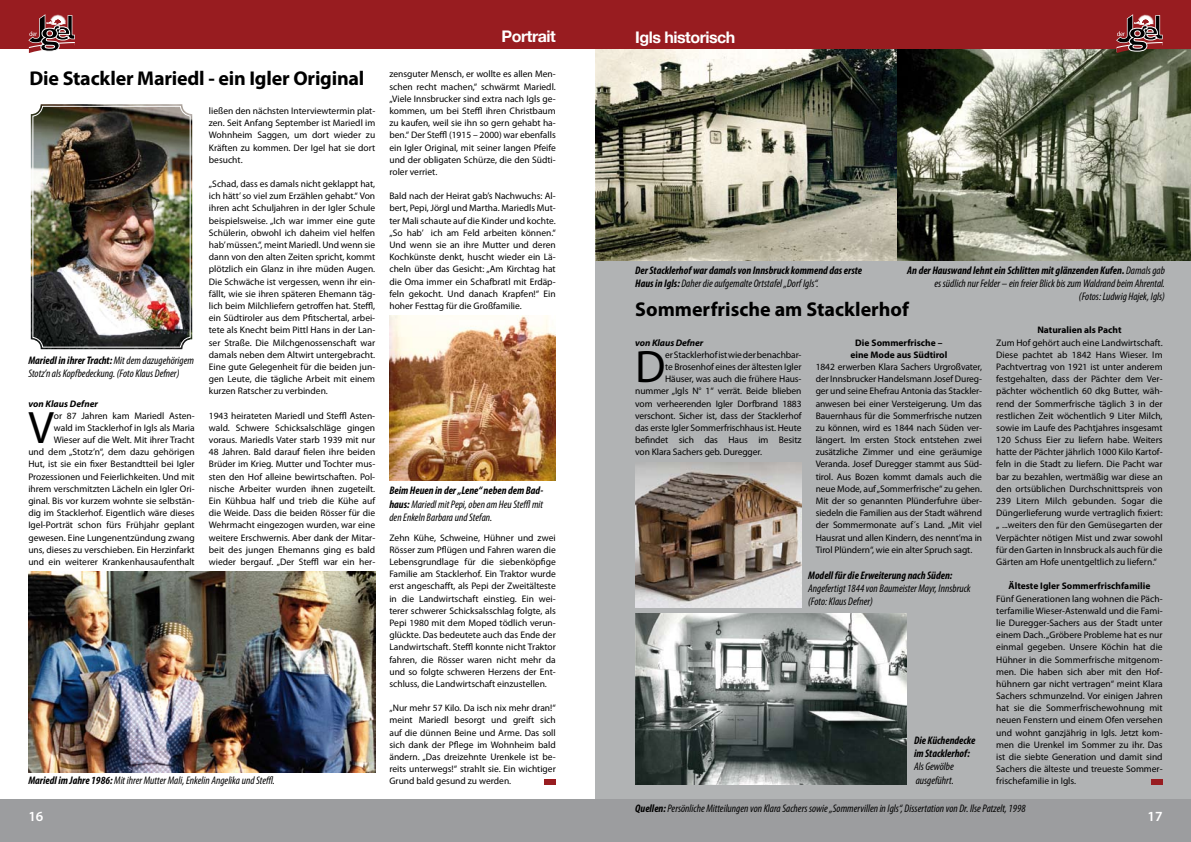
<style>
.page{position:relative;width:1191px;height:842px;background:#fff}
.page>*{position:absolute;margin:0;border:0;box-sizing:border-box;transform-origin:0 0}
.t1{font:45.7px "Myriad Pro";color:#000}
.t2{font:700 20px "Myriad Pro";letter-spacing:-.005em;color:#000}
.t3{font:700 16px "Helvetica Neue";letter-spacing:-.03em;color:#fff}
.t4{font:600 14px "Myriad Pro";color:#fff}
.t5{font:italic condensed 11px/13.2px "Myriad Pro";color:#000}
.t6{font:italic 700 condensed 11px/13.2px "Myriad Pro";color:#000}
.t7{font:9.5px/12.2px "Myriad Pro";color:#000;text-align:justify}
.t8{font:700 9.5px/12.2px "Myriad Pro";color:#000;text-align:center}
.t9{font:italic 700 9.5px "Myriad Pro";letter-spacing:-.005em;color:#000}
.s1{font-weight:700}
.s2{font-weight:400}
</style>
<div class="page">
<div style="left:595px;top:36px;width:596px;height:770px;background:#b1b3b4"></div>
<img style="left:30px;top:104px;width:163px;height:246px">
<div style="left:32px;top:106px;width:159px;height:242px;border:1px solid #fff;border-radius:10px"></div>
<img style="left:28px;top:572px;width:347px;height:200px">
<img style="left:390px;top:315px;width:166px;height:165px">
<div style="left:544px;top:779px;width:12px;height:5px;background:#981c20"></div>
<div style="left:1151px;top:779px;width:11px;height:5px;background:#981c20"></div>
<img style="left:890px;top:48px;width:301px;height:213px">
<img style="left:635px;top:462px;width:166px;height:145px">
<img style="left:635px;top:614px;width:271px;height:170px">
<img style="left:595px;top:48px;width:301px;height:212px">
<div style="left:0;top:0;width:595px;height:48px;background:#981c20"></div>
<div style="left:0;top:799px;width:595px;height:43px;background:#9c9d9f"></div>
<svg style="left:28px;top:14px;width:47px;height:39px"></svg>
<div style="left:595px;top:0;width:596px;height:48px;background:#981c20"></div>
<div style="left:595px;top:799px;width:596px;height:43px;background:#9c9d9f"></div>
<svg style="left:1116px;top:14px;width:46px;height:39px"></svg>
<h2 class="t2" style="left:29px;top:65px;width:336px">Die Stackler Mariedl - ein Igler Original</h2>
<p class="t7" style="left:209px;top:105px;width:168px">ließen den nächsten Interviewtermin plat&shy;zen. Seit Anfang September ist Mariedl im Wohnheim Saggen, um dort wieder zu Kräften zu kommen. Der Igel hat sie dort besucht.</p>
<p class="t7" style="left:209px;top:178px;width:168px">„Schad, dass es damals nicht geklappt hat, ich hätt’ so viel zum Erzählen gehabt.“ Von ihren acht Schuljahren in der Igler Schule beispielsweise. „Ich war immer eine gute Schülerin, obwohl ich daheim viel helfen hab’ müssen.“, meint Mariedl. Und wenn sie dann von den alten Zeiten spricht, kommt plötzlich ein Glanz in ihre müden Augen.<br>Die Schwäche ist vergessen, wenn ihr ein&shy;fällt, wie sie ihren späteren Ehemann täg&shy;lich beim Milchliefern getroffen hat. Steffl, ein Südtiroler aus dem Pfitschertal, arbei&shy;tete als Knecht beim Pittl Hans in der Lan&shy;ser Straße. Die Milchgenossenschaft war damals neben dem Altwirt untergebracht.<br>Eine gute Gelegenheit für die beiden jun&shy;gen Leute, die tägliche Arbeit mit einem kurzen Ratscher zu verbinden.</p>
<p class="t7" style="left:209px;top:409px;width:168px">1943 heirateten Mariedl und Steffl Asten&shy;wald. Schwere Schicksalschläge gingen voraus. Mariedls Vater starb 1939 mit nur 48 Jahren. Bald darauf fielen ihre beiden Brüder im Krieg. Mutter und Tochter mus&shy;sten den Hof alleine bewirtschaften. Pol&shy;nische Arbeiter wurden ihnen zugeteilt.<br>Ein Kühbua half und trieb die Kühe auf die Weide. Dass die beiden Rösser für die Wehrmacht eingezogen wurden, war eine weitere Erschwernis. Aber dank der Mitar&shy;beit des jungen Ehemanns ging es bald wieder bergauf. „Der Steffl war ein her-</p>
<p class="t5" style="left:28px;top:353px;width:167px"><span class="s1">Mariedl in ihrer Tracht:</span> Mit dem dazugehörigem<br>Stotz’n als Kopfbedeckung. (Foto Klaus Defner)</p>
<p class="t9" style="left:28px;top:397px;width:71px">von Klaus Defner</p>
<h1 class="t1" style="left:28px;top:400px;width:27px">V</h1>
<p class="t7" style="left:28px;top:409px;width:168px;text-align:right">or 87 Jahren kam Mariedl Asten-<br>wald im Stacklerhof in Igls als Maria Wieser auf die Welt. Mit ihrer Tracht<br>und dem „Stotz’n“, dem dazu gehörigen Hut, ist sie ein fixer Bestandtteil bei Igler Prozessionen und Feierlichkeiten. Und mit ihrem verschmitzten Lächeln ein Igler Ori&shy;ginal. Bis vor kurzem wohnte sie selbstän&shy;dig im Stacklerhof. Eigentlich wäre dieses Igel-Porträt schon fürs Frühjahr geplant gewesen. Eine Lungenentzündung zwang uns, dieses zu verschieben. Ein Herzinfarkt und ein weiterer Krankenhausaufenthalt</p>
<p class="t5" style="left:28px;top:774px;width:248px"><span class="s1">Mariedl im Jahre 1986:</span> Mit ihrer Mutter Mali, Enkelin Angelika und Steffl.</p>
<h3 class="t3" style="left:501px;top:27px;width:56px">Portrait</h3>
<h3 class="t3" style="left:635px;top:27px;width:102px">Igls historisch</h3>
<p class="t7" style="left:389px;top:68px;width:168px">zensguter Mensch, er wollte es allen Men&shy;schen recht machen,“ schwärmt Mariedl. „Viele Innsbrucker sind extra nach Igls ge&shy;kommen, um bei Steffl ihren Christbaum zu kaufen, weil sie ihn so gern gehabt ha&shy;ben.“ Der Steffl (1915 – 2000) war ebenfalls ein Igler Original, mit seiner langen Pfeife und der obligaten Schürze, die den Südti&shy;roler verriet.</p>
<p class="t7" style="left:389px;top:190px;width:168px">Bald nach der Heirat gab’s Nachwuchs: Al&shy;bert, Pepi, Jörgl und Martha. Mariedls Mut&shy;ter Mali schaute auf die Kinder und kochte. „So hab’ ich am Feld arbeiten können.“ Und wenn sie an ihre Mutter und deren Kochkünste denkt, huscht wieder ein Lä&shy;cheln über das Gesicht: „Am Kirchtag hat die Oma immer ein Schafbratl mit Erdäp&shy;feln gekocht. Und danach Krapfen!“ Ein hoher Festtag für die Großfamilie.</p>
<p class="t5" style="left:389px;top:484px;width:155px;text-align:justify"><span class="s1">Beim Heuen in der „Lene“ neben dem Bad&shy;haus:</span> Mariedl mit Pepi, oben am Heu Steffl mit den Enkeln Barbara und Stefan.</p>
<p class="t7" style="left:389px;top:531px;width:168px">Zehn Kühe, Schweine, Hühner und zwei Rösser zum Pflügen und Fahren waren die Lebensgrundlage für die siebenköpfige Familie am Stacklerhof. Ein Traktor wurde erst angeschafft, als Pepi der Zweitälteste in die Landwirtschaft einstieg. Ein wei&shy;terer schwerer Schicksalsschlag folgte, als Pepi 1980 mit dem Moped tödlich verun&shy;glückte. Das bedeutete auch das Ende der Landwirtschaft. Steffl konnte nicht Traktor fahren, die Rösser waren nicht mehr da und so folgte schweren Herzens der Ent&shy;schluss, die Landwirtschaft einzustellen.</p>
<p class="t7" style="left:389px;top:702px;width:168px">„Nur mehr 57 Kilo. Da isch nix mehr dran!“ meint Mariedl besorgt und greift sich auf die dünnen Beine und Arme. Das soll sich dank der Pflege im Wohnheim bald ändern. „Das dreizehnte Urenkele ist be&shy;reits unterwegs!“ strahlt sie. Ein wichtiger Grund bald gesund zu werden.</p>
<p class="t6" style="left:635px;top:264px;width:228px">Der Stacklerhof war damals von Innsbruck kommend das erste<br>Haus in Igls: <span class="s2">Daher die aufgemalte Ortstafel „Dorf Igls“.</span></p>
<p class="t5" style="left:907px;top:264px;width:259px;text-align:right"><span class="s1">An der Hauswand lehnt ein Schlitten mit glänzenden Kufen.</span> Damals gab es südlich nur Felder – ein freier Blick bis zum Waldrand beim Ahrental.<br>(Fotos: Ludwig Hajek, Igls)</p>
<h2 class="t2" style="left:635px;top:297px;width:275px">Sommerfrische am Stacklerhof</h2>
<p class="t9" style="left:635px;top:336px;width:70px">von Klaus Defner</p>
<h1 class="t1" style="left:635px;top:339px;width:32px">D</h1>
<p class="t7" style="left:665px;top:348px;width:138px">er Stacklerhof ist wie der benachbar-</p>
<p class="t7" style="left:665px;top:360px;width:138px">te Brosenhof eines der ältesten Igler</p>
<p class="t7" style="left:665px;top:373px;width:138px">Häuser, was auch die frühere Haus-</p>
<p class="t7" style="left:635px;top:385px;width:168px">nummer „Igls N° 1“ verrät. Beide blieben</p>
<p class="t7" style="left:635px;top:397px;width:168px">vom verheerenden Igler Dorfbrand 1883</p>
<p class="t7" style="left:635px;top:409px;width:168px">verschont. Sicher ist, dass der Stacklerhof</p>
<p class="t7" style="left:635px;top:421px;width:168px">das erste Igler Sommerfrischhaus ist. Heute</p>
<p class="t7" style="left:635px;top:434px;width:168px">befindet sich das Haus im Besitz</p>
<p class="t7" style="left:635px;top:446px;width:128px">von Klara Sachers geb. Duregger.</p>
<p class="t8" style="left:850px;top:336px;width:98px">Die Sommerfrische – eine Mode aus Südtirol</p>
<p class="t7" style="left:815px;top:360px;width:168px">1842 erwerben Klara Sachers Urgroßvater, der Innsbrucker Handelsmann Josef Dureg&shy;ger und seine Ehefrau Antonia das Stackler&shy;anwesen bei einer Versteigerung. Um das Bauernhaus für die Sommerfrische nutzen zu können, wird es 1844 nach Süden ver&shy;längert. Im ersten Stock entstehen zwei zusätzliche Zimmer und eine geräumige Veranda. Josef Duregger stammt aus Süd&shy;tirol. Aus Bozen kommt damals auch die neue Mode, auf „Sommerfrische“ zu gehen.<br>Mit der so genannten Plünderfuhre über&shy;siedeln die Familien aus der Stadt während der Sommermonate auf´s Land. „Mit viel Hausrat und allen Kindern, des nennt’ma in Tirol Plündern“, wie ein alter Spruch sagt.</p>
<p class="t6" style="left:808px;top:569px;width:146px">Modell für die Erweiterung nach Süden:</p>
<p class="t5" style="left:808px;top:582px;width:164px">Angefertigt 1844 von Baumeister Mayr, Innsbruck (Foto: Klaus Defner)</p>
<p class="t6" style="left:914px;top:733px;width:63px">Die Küchendecke im Stacklerhof:</p>
<p class="t5" style="left:914px;top:760px;width:41px">Als Gewölbe ausgeführt.</p>
<p class="t8" style="left:1037px;top:324px;width:86px">Naturalien als Pacht</p>
<p class="t7" style="left:996px;top:336px;width:168px">Zum Hof gehört auch eine Landwirtschaft.<br>Diese pachtet ab 1842 Hans Wieser. Im Pachtvertrag von 1921 ist unter anderem festgehalten, dass der Pächter dem Ver&shy;pächter wöchentlich 60 dkg Butter, wäh&shy;rend der Sommerfrische täglich 3 in der restlichen Zeit wöchentlich 9 Liter Milch, sowie im Laufe des Pachtjahres insgesamt 120 Schuss Eier zu liefern habe. Weiters hatte der Pächter jährlich 1000 Kilo Kartof&shy;feln in die Stadt zu liefern. Die Pacht war bar zu bezahlen, wertmäßig war diese an den ortsüblichen Durchschnittspreis von 239 Litern Milch gebunden. Sogar die Düngerlieferung wurde vertraglich fixiert: „ ...weiters den für den Gemüsegarten der Verpächter nötigen Mist und zwar sowohl für den Garten in Innsbruck als auch für die Gärten am Hofe unentgeltlich zu liefern.“</p>
<p class="t8" style="left:1008px;top:580px;width:143px">Älteste Igler Sommerfrischfamilie</p>
<p class="t7" style="left:996px;top:592px;width:168px">Fünf Generationen lang wohnen die Päch&shy;terfamilie Wieser-Astenwald und die Fami&shy;lie Duregger-Sachers aus der Stadt unter einem Dach. „Gröbere Probleme hat es nur einmal gegeben. Unsere Köchin hat die Hühner in die Sommerfrische mitgenom&shy;men. Die haben sich aber mit den Hof&shy;hühnern gar nicht vertragen“ meint Klara Sachers schmunzelnd. Vor einigen Jahren hat sie die Sommerfrischewohnung mit neuen Fenstern und einem Ofen versehen und wohnt ganzjährig in Igls. Jetzt kom&shy;men die Urenkel im Sommer zu ihr. Das ist die siebte Generation und damit sind Sachers die älteste und treueste Sommer&shy;frischefamilie in Igls.</p>
<p class="t5" style="left:635px;top:802px;width:392px"><span class="s1">Quellen:</span> Persönliche Mitteilungen von Klara Sachers sowie „Sommervillen in Igls“, Dissertation von Dr. Ilse Patzelt, 1998</p>
<h3 class="t4" style="left:28px;top:807px;width:17px">16</h3>
<h3 class="t4" style="left:1147px;top:807px;width:17px">17</h3>
</div>
